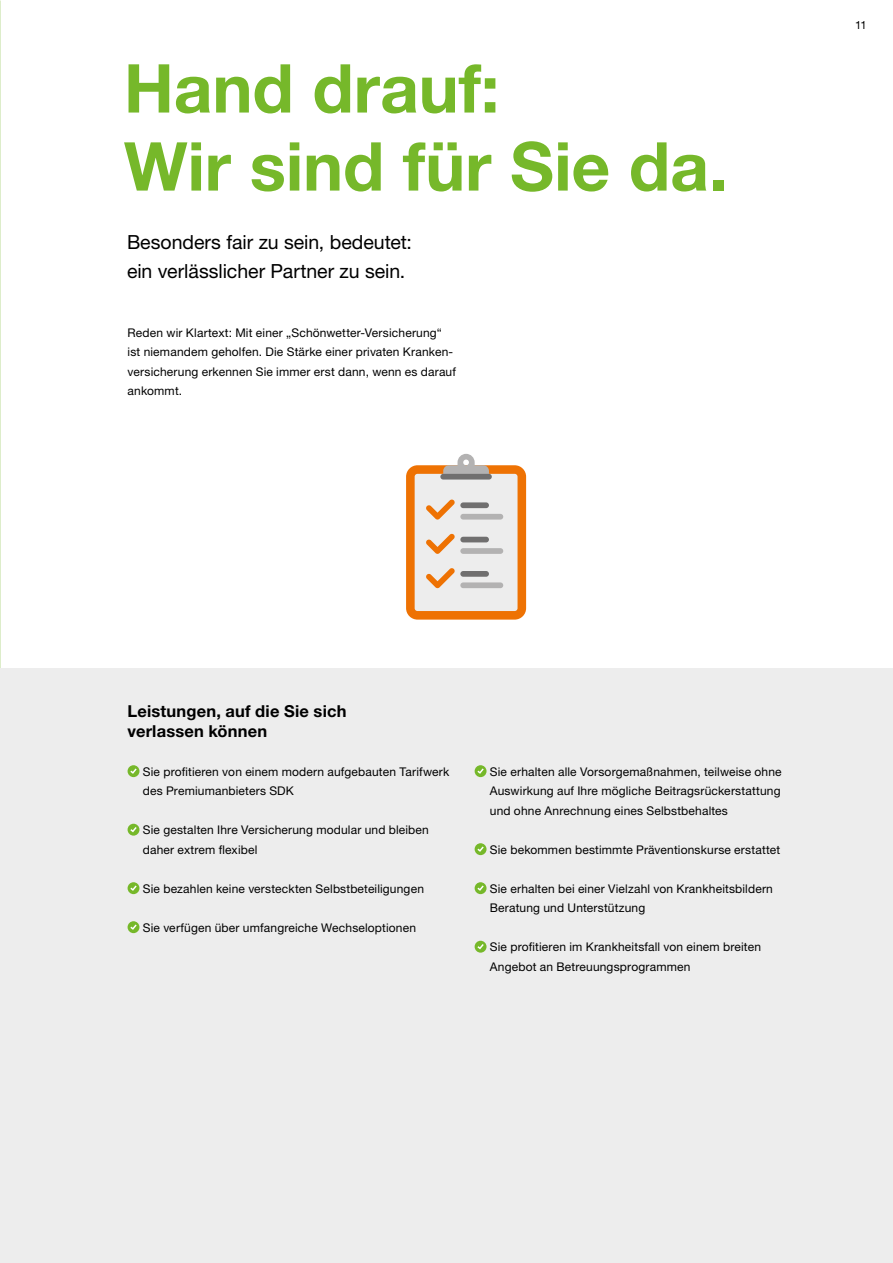
<style>
.page{position:relative;width:893px;height:1263px;background:#fff}
.page>*{position:absolute;margin:0;border:0;box-sizing:border-box;transform-origin:0 0}
.t1{font:700 67.5px/78px "Helvetica Neue LT Std";color:#76b82a}
.t2{font:19.5px/29.2px "Helvetica Neue LT Std";color:#000}
.t3{font:700 16.5px/19.5px "Helvetica Neue LT Std";letter-spacing:.01em;color:#000}
.t4{font:12px/19.5px "Helvetica Neue LT Std";letter-spacing:.015em;color:#000}
.t5{font:11.25px "Helvetica Neue LT Std";color:#000}
</style>
<div class="page">
<div style="left:0;top:668px;width:893px;height:595px;background:#ededed"></div>
<div style="left:128px;top:765px;width:11px;height:12px;background:#76b82a;border-radius:50%"></div>
<svg style="left:130px;top:768px;width:7px;height:6px"></svg>
<div style="left:128px;top:824px;width:11px;height:12px;background:#76b82a;border-radius:50%"></div>
<svg style="left:130px;top:827px;width:7px;height:5px"></svg>
<div style="left:128px;top:882px;width:11px;height:12px;background:#76b82a;border-radius:50%"></div>
<svg style="left:130px;top:885px;width:7px;height:6px"></svg>
<div style="left:128px;top:921px;width:11px;height:12px;background:#76b82a;border-radius:50%"></div>
<svg style="left:130px;top:924px;width:7px;height:6px"></svg>
<div style="left:475px;top:765px;width:11px;height:12px;background:#76b82a;border-radius:50%"></div>
<svg style="left:477px;top:768px;width:7px;height:6px"></svg>
<div style="left:475px;top:843px;width:11px;height:12px;background:#76b82a;border-radius:50%"></div>
<svg style="left:477px;top:846px;width:7px;height:6px"></svg>
<div style="left:475px;top:882px;width:11px;height:12px;background:#76b82a;border-radius:50%"></div>
<svg style="left:477px;top:885px;width:7px;height:6px"></svg>
<div style="left:475px;top:941px;width:11px;height:12px;background:#76b82a;border-radius:50%"></div>
<svg style="left:477px;top:944px;width:7px;height:5px"></svg>
<div style="left:406px;top:465px;width:120px;height:155px;background:#ee7203;border-radius:11px"></div>
<div style="left:415px;top:474px;width:102px;height:137px;background:#ededed;border-radius:3px"></div>
<svg style="left:443px;top:454px;width:46px;height:20px"></svg>
<div style="left:440px;top:474px;width:52px;height:5px;background:#706f6f;border-radius:3px"></div>
<svg style="left:426px;top:499px;width:29px;height:21px"></svg>
<div style="left:460px;top:502px;width:29px;height:6px;background:#706f6f;border-radius:3px"></div>
<div style="left:460px;top:514px;width:43px;height:6px;background:#b3b2b2;border-radius:3px"></div>
<svg style="left:426px;top:568px;width:29px;height:20px"></svg>
<div style="left:460px;top:571px;width:29px;height:6px;background:#706f6f;border-radius:3px"></div>
<div style="left:460px;top:582px;width:43px;height:6px;background:#b3b2b2;border-radius:3px"></div>
<svg style="left:426px;top:534px;width:29px;height:20px"></svg>
<div style="left:460px;top:537px;width:29px;height:5px;background:#706f6f;border-radius:3px"></div>
<div style="left:460px;top:548px;width:43px;height:6px;background:#b3b2b2;border-radius:3px"></div>
<h1 class="t1" style="left:124px;top:48px;width:605px">Hand drauf:<br>Wir sind für Sie da.</h1>
<h2 class="t2" style="left:127px;top:227px;width:287px">Besonders fair zu sein, bedeutet: ein verlässlicher Partner zu sein.</h2>
<p class="t4" style="left:128px;top:323px;width:330px">Reden wir Klartext: Mit einer „Schönwetter-Versicherung“ ist niemandem geholfen. Die Stärke einer privaten Kranken&shy;versicherung erkennen Sie immer erst dann, wenn es darauf ankommt.</p>
<p class="t5" style="left:855px;top:19px;width:13px">11</p>
<h3 class="t3" style="left:128px;top:701px;width:220px">Leistungen, auf die Sie sich verlassen können</h3>
<p class="t4" style="left:143px;top:761px;width:308px">Sie profitieren von einem modern aufgebauten Tarifwerk des Premiumanbieters SDK</p>
<p class="t4" style="left:143px;top:820px;width:288px">Sie gestalten Ihre Versicherung modular und bleiben daher extrem flexibel</p>
<p class="t4" style="left:143px;top:878px;width:283px">Sie bezahlen keine versteckten Selbstbeteiligungen</p>
<p class="t4" style="left:143px;top:917px;width:275px">Sie verfügen über umfangreiche Wechseloptionen</p>
<p class="t4" style="left:490px;top:761px;width:293px;text-align:justify">Sie erhalten alle Vorsorgemaßnahmen, teilweise ohne Auswirkung auf Ihre mögliche Beitragsrückerstattung und ohne Anrechnung eines Selbstbehaltes</p>
<p class="t4" style="left:490px;top:839px;width:292px">Sie bekommen bestimmte Präventionskurse erstattet</p>
<p class="t4" style="left:490px;top:878px;width:285px">Sie erhalten bei einer Vielzahl von Krankheitsbildern<br>Beratung und Unterstützung</p>
<p class="t4" style="left:490px;top:937px;width:273px">Sie profitieren im Krankheitsfall von einem breiten<br>Angebot an Betreuungsprogrammen</p>
</div>
